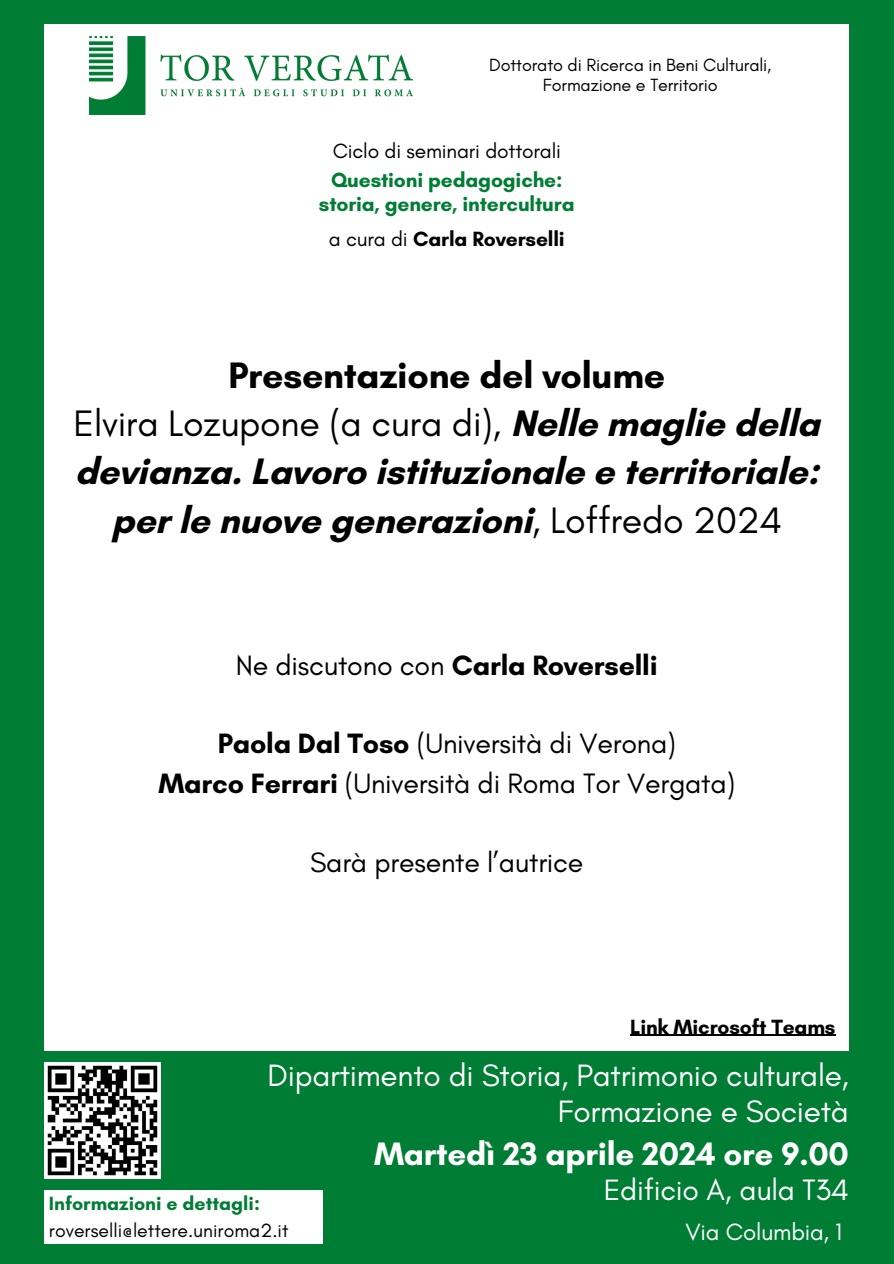
<style>
.page{position:relative;width:894px;height:1264px;background:#fff}
.page>*{position:absolute;margin:0;border:0;box-sizing:border-box;transform-origin:0 0}
.t1{font:700 37.5px/48.3px "Glacial Indifference";letter-spacing:-.01em;color:#000;text-align:center}
.t2{font:700 33px "Glacial Indifference";letter-spacing:-.01em;color:#fff}
.t3{font:31.5px/36px "Glacial Indifference";letter-spacing:-.01em;color:#fff;text-align:right}
.t4{font:30px "Glacial Indifference";letter-spacing:-.01em;color:#fff}
.t5{font:28.5px/39.3px "Glacial Indifference";letter-spacing:-.01em;color:#000;text-align:center}
.t6{font:700 28.5px "Glacial Indifference";letter-spacing:-.01em;color:#000}
.t7{font:24px "Glacial Indifference";letter-spacing:-.01em;color:#fff}
.t8{font:700 21px/24.8px "Glacial Indifference";letter-spacing:-.01em;color:#007d34;text-align:center}
.t9{font:700 21px "Glacial Indifference";letter-spacing:-.01em;color:#000}
.t10{font:21px "Glacial Indifference";letter-spacing:-.01em;color:#000}
.t11{font:19.5px "Glacial Indifference";color:#000}
.t12{font:700 19.5px "Glacial Indifference";color:#007d34}
.t13{font:18px/20.2px "Glacial Indifference";letter-spacing:-.01em;color:#000;text-align:center}
.s1{font-weight:400}
.s2{font-weight:700}
</style>
<div class="page">
<div style="left:0;top:0;width:893px;height:1263px;background:#007d34"></div>
<div style="left:45px;top:25px;width:803px;height:1025px;background:#fff"></div>
<div style="left:45px;top:1190px;width:278px;height:54px;background:#fff"></div>
<img style="left:45px;top:1062px;width:116px;height:116px">
<img style="left:89px;top:37px;width:323px;height:77px">
<hr style="left:630px;top:1034px;width:205px;height:1px;background:#000">
<h6 class="t13" style="left:489px;top:54px;width:284px">Dottorato di Ricerca in Beni Culturali,<br>Formazione e Territorio</h6>
<h3 class="t10" style="left:332px;top:138px;width:230px">Ciclo di seminari dottorali</h3>
<h2 class="t8" style="left:319px;top:167px;width:257px">Questioni pedagogiche: storia, genere, intercultura</h2>
<p class="t9" style="left:329px;top:226px;width:237px"><span class="s1">a cura di</span> Carla Roverselli</p>
<h1 class="t1" style="left:74px;top:350px;width:747px">Presentazione del volume<br><span class="s1">Elvira Lozupone (a cura di),</span> Nelle maglie della devianza. Lavoro istituzionale e territoriale: per le nuove generazioni<span class="s1">, Loffredo 2024</span></h1>
<h3 class="t6" style="left:236px;top:647px;width:423px"><span class="s1">Ne discutono con</span> Carla Roverselli</h3>
<p class="t5" style="left:158px;top:723px;width:578px"><span class="s2">Paola Dal Toso</span> (Università di Verona)<br><span class="s2">Marco Ferrari</span> (Università di Roma Tor Vergata)</p>
<p class="t5" style="left:310px;top:842px;width:275px">Sarà presente l’autrice</p>
<h5 class="t9" style="left:630px;top:1013px;width:207px">Link Microsoft Teams</h5>
<p class="t3" style="left:267px;top:1056px;width:582px">Dipartimento di Storia, Patrimonio culturale,<br>Formazione e Società</p>
<h6 class="t12" style="left:49px;top:1190px;width:212px">Informazioni e dettagli:</h6>
<p class="t11" style="left:49px;top:1217px;width:241px">roverselli@lettere.uniroma2.it</p>
<h4 class="t2" style="left:374px;top:1133px;width:476px">Martedì 23 aprile 2024 ore 9.00</h4>
<h4 class="t4" style="left:603px;top:1171px;width:246px">Edificio A, aula T34</h4>
<h4 class="t7" style="left:685px;top:1216px;width:158px">Via Columbia, 1</h4>
</div>
